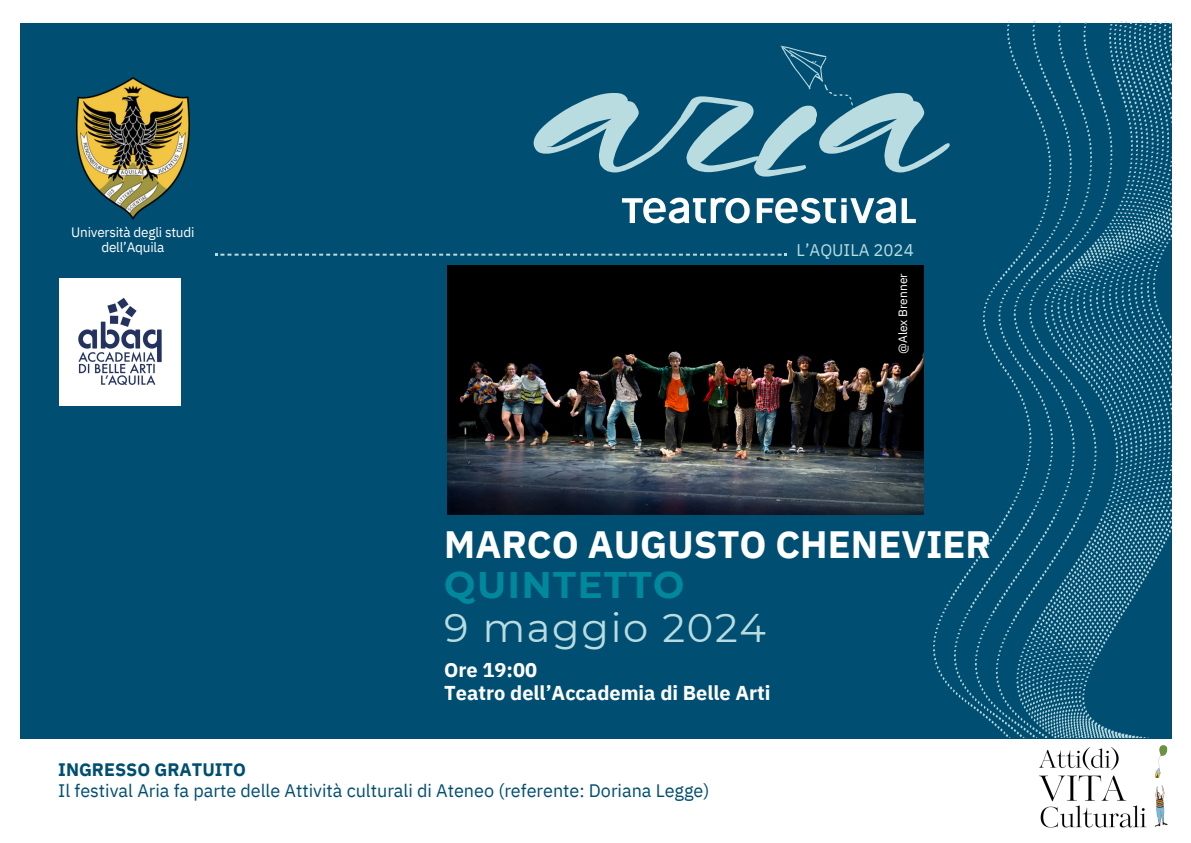
<style>
.page{position:relative;width:1191px;height:843px;background:#fff}
.page>*{position:absolute;margin:0;border:0;box-sizing:border-box;transform-origin:0 0}
.t1{font:40px "Montserrat";letter-spacing:.045em;color:#b9dce1}
.t2{font:700 38px "IBM Plex Sans";color:#fff}
.t3{font:700 37px "Montserrat";letter-spacing:.045em;color:#00899d}
.t4{font:700 20px/22.5px "IBM Plex Sans";color:#fff}
.t5{font:18px/21px "IBM Plex Sans";color:#004e71}
.t6{font:16.8px "IBM Plex Sans";color:#b9dce1}
.t7{font:13.6px/15px "IBM Plex Sans";letter-spacing:-.015em;color:#fff;text-align:center}
.t8{font:12px "IBM Plex Sans";color:#fff}
.s1{font-weight:700}
</style>
<div class="page">
<div style="left:20px;top:23px;width:1151px;height:797px;background:#004e71"></div>
<svg style="left:533px;top:46px;width:399px;height:130px"></svg>
<svg style="left:622px;top:197px;width:294px;height:27px"></svg>
<div style="left:6px;top:739px;width:1177px;height:93px;background:#fff"></div>
<svg style="left:1168px;top:22px;width:4px;height:717px"></svg>
<svg style="left:1163px;top:21px;width:5px;height:526px"></svg>
<svg style="left:1158px;top:22px;width:5px;height:534px"></svg>
<svg style="left:1153px;top:21px;width:5px;height:544px"></svg>
<svg style="left:1147px;top:23px;width:6px;height:715px"></svg>
<svg style="left:1142px;top:21px;width:5px;height:717px"></svg>
<svg style="left:1137px;top:21px;width:5px;height:717px"></svg>
<svg style="left:1132px;top:23px;width:5px;height:715px"></svg>
<svg style="left:1112px;top:21px;width:20px;height:717px"></svg>
<svg style="left:1091px;top:21px;width:21px;height:717px"></svg>
<svg style="left:1071px;top:22px;width:20px;height:716px"></svg>
<svg style="left:1051px;top:21px;width:20px;height:717px"></svg>
<svg style="left:932px;top:21px;width:119px;height:717px"></svg>
<img style="left:1039px;top:745px;width:129px;height:83px">
<img style="left:447px;top:265px;width:475px;height:249px">
<img style="left:76px;top:78px;width:113px;height:141px">
<svg style="left:215px;top:253px;width:571px;height:2px"></svg>
<img style="left:60px;top:278px;width:120px;height:127px">
<h1 class="t7" style="left:71px;top:224px;width:125px">Università degli studi dell’Aquila</h1>
<p class="t6" style="left:796px;top:239px;width:119px">L’AQUILA 2024</p>
<h1 class="t8" style="left:894px;top:354px;width:82px;rotate:-90deg">@Alex Brenner</h1>
<h5 class="t2" style="left:444px;top:519px;width:548px">MARCO AUGUSTO CHENEVIER</h5>
<p class="t3" style="left:444px;top:562px;width:242px">QUINTETTO</p>
<h4 class="t1" style="left:444px;top:603px;width:323px">9 maggio 2024</h4>
<h2 class="t4" style="left:444px;top:658px;width:328px">Ore 19:00<br>Teatro dell’Accademia di Belle Arti</h2>
<h3 class="t5" style="left:58px;top:758px;width:652px"><span class="s1">INGRESSO GRATUITO<br></span>Il festival Aria fa parte delle Attività culturali di Ateneo (referente: Doriana Legge)</h3>
</div>
